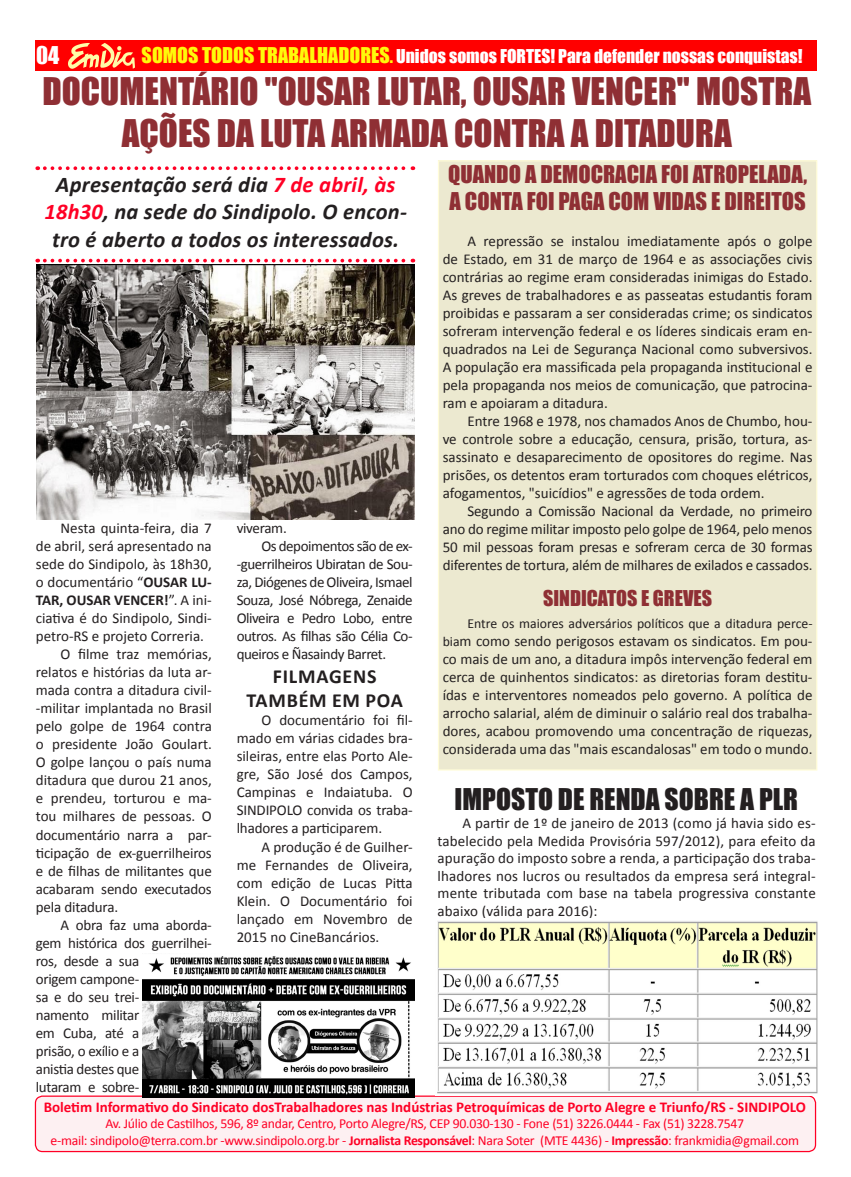
<style>
.page{position:relative;width:851px;height:1177px;background:#fff}
.page>*{position:absolute;margin:0;border:0;box-sizing:border-box;transform-origin:0 0}
.Titulos{font:35px/42px "Impact";color:#8f2f34;text-align:center}
.Titulos-2{font:27.5px "Impact";color:#231f20}
.Texto{font:italic 700 22.5px/27px "Calibri";letter-spacing:.01em;color:#231f20;text-align:center}
.Titulos-3{font:22.5px/27px "Impact";color:#8f2f34}
.t1{font:22.5px "Impact";color:#fff}
.Entretítulos{font:700 20px "Calibri";letter-spacing:.04em;color:#231f20}
.Entretítulos-2{font:20px "Impact";color:#8f2f34}
.t2{font:17.5px "Impact";color:#fff}
.Texto-2{font:15px/18px "Calibri";letter-spacing:-.01em;color:#231f20;text-align:justify}
.Titulos-4{font:15px/18px "Calibri";color:#231f20;text-align:justify}
.Texto-3{font:700 15px "Calibri";color:#ff0025}
.Texto-4{font:13.75px "Calibri";letter-spacing:-.02em;color:#ff0025}
.Texto-5{font:13.75px "Calibri";color:#231f20}
.s1{font-size:20px;color:#fffa0a}
.s2{color:#fffa0a}
.s3{color:#ff0025}
.s4{font-size:13.75px}
.s5{font-weight:700}
</style>
<div class="page">
<div style="left:35px;top:41px;width:782px;height:30px;background:#f00"></div>
<svg style="left:68px;top:43px;width:67px;height:26px"></svg>
<div style="left:35px;top:1096px;width:780px;height:55px;background:#fdf0f2;border-radius:7px"></div>
<div style="left:35px;top:1095px;width:781px;height:57px;border:1px solid #ff0025;border-radius:7px"></div>
<img style="left:37px;top:264px;width:377px;height:255px">
<svg style="left:45px;top:166px;width:368px;height:4px"></svg>
<svg style="left:45px;top:259px;width:368px;height:3px"></svg>
<div style="left:438px;top:161px;width:378px;height:609px;background:#ece9d0"></div>
<img style="left:143px;top:956px;width:271px;height:141px">
<img style="left:437px;top:921px;width:381px;height:173px">
<p class="t1" style="left:36px;top:38px;width:25px">04</p>
<p class="t2" style="left:142px;top:42px;width:662px"><span class="s1">SOMOS TODOS TRABALHADORES</span><span class="s2">.</span> Unidos somos FORTES! Para defender nossas conquistas!</p>
<p class="Titulos" style="left:42px;top:70px;width:770px">DOCUMENTÁRIO "OUSAR LUTAR, OUSAR VENCER" MOSTRA<br>AÇÕES DA LUTA ARMADA CONTRA A DITADURA</p>
<p class="Texto" style="left:44px;top:171px;width:364px">Apresentação será dia <span class="s3">7 de abril, às<br>18h30</span>, na sede do Sindipolo. O encon&shy;tro é aberto a todos os interessados.</p>
<p class="Titulos-3" style="left:448px;top:160px;width:360px">QUANDO A DEMOCRACIA FOI ATROPELADA,<br>A CONTA FOI PAGA COM VIDAS E DIREITOS</p>
<p class="Titulos-4" style="left:442px;top:232px;width:371px;text-indent:25px">A repressão se instalou imediatamente após o golpe de Estado, em 31 de março de 1964 e as associações civis contrárias ao regime eram consideradas inimigas do Estado.<br>As greves de trabalhadores e as passeatas estudantis foram proibidas e passaram a ser consideradas crime; os sindicatos sofreram intervenção federal e os líderes sindicais eram en&shy;quadrados na Lei de Segurança Nacional como subversivos.<br>A população era massificada pela propaganda institucional e pela propaganda nos meios de comunicação, que patrocina&shy;ram e apoiaram a ditadura.</p>
<p class="Texto-2" style="left:442px;top:412px;width:371px;text-indent:25px">Entre 1968 e 1978, nos chamados Anos de Chumbo, hou&shy;ve controle sobre a educação, censura, prisão, tortura, as&shy;sassinato e desaparecimento de opositores do regime. Nas prisões, os detentos eram torturados com choques elétricos, afogamentos, "suicídios" e agressões de toda ordem.</p>
<p class="Texto-2" style="left:442px;top:502px;width:371px;text-indent:25px">Segundo a Comissão Nacional da Verdade, no primeiro ano do regime militar imposto pelo golpe de 1964, pelo menos 50 mil pessoas foram presas e sofreram cerca de 30 formas diferentes de tortura, além de milhares de exilados e cassados.</p>
<p class="Entretítulos-2" style="left:543px;top:582px;width:170px">SINDICATOS E GREVES</p>
<p class="Texto-5" style="left:467px;top:615px;width:346px">Entre os maiores adversários políticos que a ditadura perce-</p>
<p class="Texto-2" style="left:442px;top:632px;width:371px"><span class="s4">bia</span>m como sendo perigosos estavam os sindicatos. Em pou&shy;co mais de um ano, a ditadura impôs intervenção federal em cerca de quinhentos sindicatos: as diretorias foram destitu&shy;ídas e interventores nomeados pelo governo. A política de arrocho salarial, além de diminuir o salário real dos trabalha&shy;dores, acabou promovendo uma concentração de riquezas, considerada uma das "mais escandalosas" em todo o mundo.</p>
<p class="Texto-2" style="left:36px;top:519px;width:177px;text-indent:25px">Nesta quinta-feira, dia 7 de abril, será apresentado na sede do Sindipolo, às 18h30, o documentário “<span class="s5">OUSAR LU-TAR, OUSAR VENCER!</span>”. A ini&shy;ciativa é do Sindipolo, Sindi&shy;petro-RS e projeto Correria.</p>
<p class="Texto-2" style="left:36px;top:645px;width:177px;text-indent:25px">O filme traz memórias, relatos e histórias da luta ar&shy;mada contra a ditadura civil--militar implantada no Brasil pelo golpe de 1964 contra o presidente João Goulart.<br>O golpe lançou o país numa ditadura que durou 21 anos, e prendeu, torturou e ma&shy;tou milhares de pessoas. O documentário narra a par&shy;ticipação de ex-guerrilheiros e de filhas de militantes que acabaram sendo executados pela ditadura.</p>
<p class="Texto-2" style="left:36px;top:915px;width:177px;text-align:left;text-indent:25px">A obra faz uma aborda&shy;gem histórica dos guerrilhei&shy;ros, desde a sua<br>origem campone-<br>sa e do seu trei-<br>namento militar<br>em Cuba, até a<br>prisão, o exílio e a<br>anistia destes que<br>lutaram e sobre-</p>
<p class="Texto-2" style="left:237px;top:519px;width:52px">viveram.</p>
<p class="Texto-2" style="left:237px;top:537px;width:177px;text-indent:25px">Os depoimentos são de ex--guerrilheiros Ubiratan de Sou&shy;za, Diógenes de Oliveira, Ismael Souza, José Nóbrega, Zenaide Oliveira e Pedro Lobo, entre outros. As filhas são Célia Co&shy;queiros e Ñasaindy Barret.</p>
<p class="Entretítulos" style="left:273px;top:664px;width:105px">FILMAGENS</p>
<p class="Entretítulos" style="left:246px;top:688px;width:158px">TAMBÉM EM POA</p>
<p class="Texto-2" style="left:237px;top:711px;width:177px;text-indent:25px">O documentário foi fil&shy;mado em várias cidades bra&shy;sileiras, entre elas Porto Ale&shy;gre, São José dos Campos, Campinas e Indaiatuba. O SINDIPOLO convida os traba&shy;lhadores a participarem.</p>
<p class="Texto-2" style="left:237px;top:837px;width:177px;text-indent:25px">A produção é de Guilher&shy;me Fernandes de Oliveira, com edição de Lucas Pitta Klein. O Documentário foi lançado em Novembro de 2015 no CineBancários.</p>
<p class="Titulos-2" style="left:454px;top:777px;width:345px">IMPOSTO DE RENDA SOBRE A PLR</p>
<p class="Texto-2" style="left:437px;top:814px;width:380px;line-height:17.5px;text-indent:25px">A partir de 1º de janeiro de 2013 (como já havia sido es&shy;tabelecido pela Medida Provisória 597/2012), para efeito da apuração do imposto sobre a renda, a participação dos traba&shy;lhadores nos lucros ou resultados da empresa será integral&shy;mente tributada com base na tabela progressiva constante abaixo (válida para 2016):</p>
<p class="Texto-3" style="left:44px;top:1096px;width:763px">Boletim Informativo do Sindicato dosTrabalhadores nas Indústrias Petroquímicas de Porto Alegre e Triunfo/RS - SINDIPOLO</p>
<p class="Texto-4" style="left:105px;top:1114px;width:640px">Av. Júlio de Castilhos, 596, 8º andar, Centro, Porto Alegre/RS, CEP 90.030-130 - Fone (51) 3226.0444 - Fax (51) 3228.7547</p>
<p class="Texto-4" style="left:51px;top:1131px;width:749px">e-mail: sindipolo@terra.com.br -www.sindipolo.org.br - <span class="s5">Jornalista Responsável</span>: Nara Soter (MTE 4436) - <span class="s5">Impressão</span>: frankmidia@gmail.com</p>
</div>
